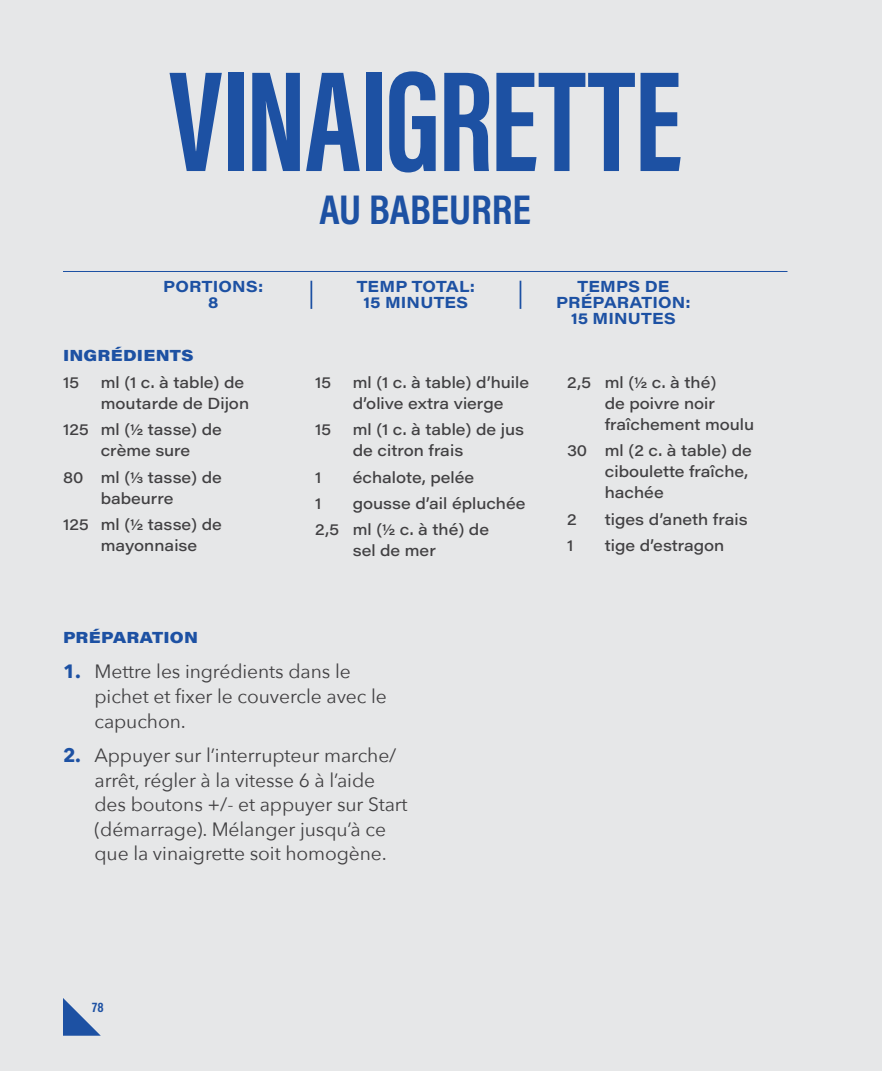
<style>
.page{position:relative;width:882px;height:1071px;background:#e6e7e8}
.page>*{position:absolute;margin:0;border:0;box-sizing:border-box;transform-origin:0 0}
.t1{font:700 147px "Acumin Pro Extra Cond";letter-spacing:-.01em;color:#1d51a3}
.t2{font:700 42px "Acumin Pro Cond";letter-spacing:-.005em;color:#1d51a3}
.t3{font:19.25px/24.5px "Avenir Next";letter-spacing:-.005em;color:#414042}
.t4{font:500 15.75px/21px "Acumin Pro Wide";color:#414042}
.t5{font:700 15.75px/15.8px "Acumin Pro Wide";letter-spacing:.01em;color:#1d51a3;text-align:center}
.t6{font:900 15.75px "Acumin Pro Wide";letter-spacing:.015em;color:#1d51a3}
.t7{font:700 14px "Acumin Pro Cond";color:#1d51a3}
.s1{font-weight:700;color:#1d51a3}
</style>
<div class="page">
<svg style="left:63px;top:998px;width:38px;height:38px"></svg>
<hr style="left:63px;top:271px;width:725px;height:1px;background:#1d51a3">
<svg style="left:311px;top:281px;width:1px;height:28px"></svg>
<svg style="left:520px;top:281px;width:1px;height:28px"></svg>
<h1 class="t1" style="left:169px;top:31px;width:515px">VINAIGRETTE</h1>
<h2 class="t2" style="left:320px;top:181px;width:213px">AU BABEURRE</h2>
<p class="t5" style="left:163px;top:278px;width:102px">PORTIONS:<br>8</p>
<p class="t5" style="left:357px;top:278px;width:120px">TEMP TOTAL:<br>15 MINUTES</p>
<p class="t5" style="left:556px;top:278px;width:136px">TEMPS DE<br>PRÉPARATION:<br>15 MINUTES</p>
<p class="t6" style="left:63px;top:343px;width:132px">INGRÉDIENTS</p>
<p class="t4" style="left:63px;top:371px;width:18px">15</p>
<p class="t4" style="left:101px;top:371px;width:150px">ml (1 c. à table) de moutarde de Dijon</p>
<p class="t4" style="left:63px;top:419px;width:160px;text-align:center">125 ml (1/2 tasse) de crème sure</p>
<p class="t4" style="left:101px;top:466px;width:123px;text-indent:-38px">80 ml (1/3 tasse) de babeurre</p>
<p class="t4" style="left:101px;top:513px;width:123px;text-indent:-38px">125 ml (1/2 tasse) de mayonnaise</p>
<p class="t6" style="left:63px;top:626px;width:137px">PRÉPARATION</p>
<p class="t4" style="left:315px;top:371px;width:18px">15</p>
<p class="t4" style="left:353px;top:371px;width:178px">ml (1 c. à table) d’huile d’olive extra vierge</p>
<p class="t4" style="left:315px;top:419px;width:18px">15</p>
<p class="t4" style="left:353px;top:419px;width:173px">ml (1 c. à table) de jus de citron frais</p>
<p class="t4" style="left:315px;top:466px;width:8px">1</p>
<p class="t4" style="left:353px;top:466px;width:123px">échalote, pelée</p>
<p class="t4" style="left:315px;top:492px;width:8px">1</p>
<p class="t4" style="left:315px;top:489px;width:212px;line-height:26.2px;text-indent:38px">gousse d’ail épluchée<br>2,5 ml (1/2 c. à thé) de</p>
<p class="t4" style="left:353px;top:539px;width:85px">sel de mer</p>
<p class="t3" style="left:94px;top:659px;width:294px;text-indent:-31px"><span class="s1">1.</span> Mettre les ingrédients dans le pichet et fixer le couvercle avec le capuchon.</p>
<p class="t3" style="left:94px;top:742px;width:315px;text-indent:-31px"><span class="s1">2.</span> Appuyer sur l’interrupteur marche/ arrêt, régler à la vitesse 6 à l’aide des boutons +/- et appuyer sur Start (démarrage). Mélanger jusqu’à ce que la vinaigrette soit homogène.</p>
<p class="t4" style="left:605px;top:371px;width:151px;text-indent:-38px">2,5 ml (1/2 c. à thé)<br>de poivre noir fraîchement moulu</p>
<p class="t4" style="left:605px;top:439px;width:148px;text-indent:-38px">30 ml (2 c. à table) de ciboulette fraîche, hachée</p>
<p class="t4" style="left:567px;top:508px;width:11px">2</p>
<p class="t4" style="left:605px;top:508px;width:144px">tiges d’aneth frais</p>
<p class="t4" style="left:567px;top:534px;width:8px">1</p>
<p class="t4" style="left:605px;top:534px;width:121px">tige d’estragon</p>
<p class="t7" style="left:92px;top:998px;width:13px">78</p>
</div>
